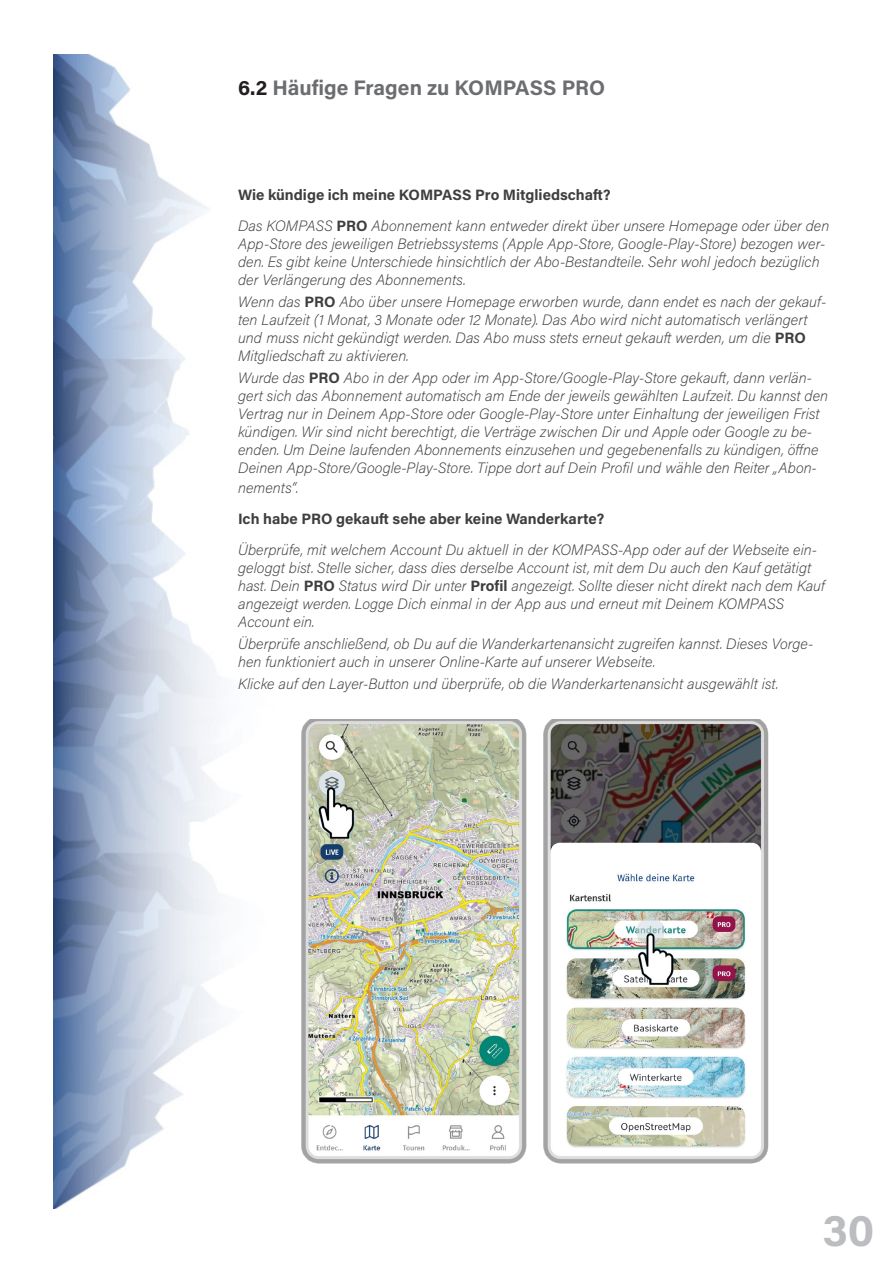
<style>
.page{position:relative;width:893px;height:1263px;background:#fff}
.page>*{position:absolute;margin:0;border:0;box-sizing:border-box;transform-origin:0 0}
.t1{font:45px "Acumin Variable Concept";color:#bcbdc0}
.Kurz{font:21px "Acumin Variable Concept";color:#6c6d70}
.Text{font:15px/18px "Acumin Variable Concept";color:#3e3e3f}
.s1{color:#231f20}
</style>
<div class="page">
<img style="left:54px;top:54px;width:558px;height:1155px">
<img style="left:297px;top:720px;width:472px;height:446px">
<p class="Kurz" style="left:238px;top:73px;width:369px"><span class="s1">6.2</span> Häufige Fragen zu KOMPASS PRO</p>
<p class="Text" style="left:238px;top:185px;width:374px">Wie kündige ich meine KOMPASS Pro Mitgliedschaft?</p>
<p class="Text" style="left:238px;top:216px;width:593px">Das KOMPASS PRO Abonnement kann entweder direkt über unsere Homepage oder über den App-Store des jeweiligen Betriebssystems (Apple App-Store, Google-Play-Store) bezogen wer&shy;den. Es gibt keine Unterschiede hinsichtlich der Abo-Bestandteile. Sehr wohl jedoch bezüglich der Verlängerung des Abonnements.</p>
<p class="Text" style="left:238px;top:292px;width:590px">Wenn das PRO Abo über unsere Homepage erworben wurde, dann endet es nach der gekauf&shy;ten Laufzeit (1 Monat, 3 Monate oder 12 Monate). Das Abo wird nicht automatisch verlängert und muss nicht gekündigt werden. Das Abo muss stets erneut gekauft werden, um die PRO Mitgliedschaft zu aktivieren.</p>
<p class="Text" style="left:238px;top:368px;width:592px">Wurde das PRO Abo in der App oder im App-Store/Google-Play-Store gekauft, dann verlän&shy;gert sich das Abonnement automatisch am Ende der jeweils gewählten Laufzeit. Du kannst den Vertrag nur in Deinem App-Store oder Google-Play-Store unter Einhaltung der jeweiligen Frist kündigen. Wir sind nicht berechtigt, die Verträge zwischen Dir und Apple oder Google zu be&shy;enden. Um Deine laufenden Abonnements einzusehen und gegebenenfalls zu kündigen, öffne Deinen App-Store/Google-Play-Store. Tippe dort auf Dein Profil und wähle den Reiter „Abon-</p>
<p class="Text" style="left:238px;top:478px;width:62px">nements“.</p>
<p class="Text" style="left:238px;top:509px;width:368px">Ich habe PRO gekauft sehe aber keine Wanderkarte?</p>
<p class="Text" style="left:238px;top:540px;width:588px">Überprüfe, mit welchem Account Du aktuell in der KOMPASS-App oder auf der Webseite ein&shy;geloggt bist. Stelle sicher, dass dies derselbe Account ist, mit dem Du auch den Kauf getätigt hast. Dein PRO Status wird Dir unter Profil angezeigt. Sollte dieser nicht direkt nach dem Kauf angezeigt werden. Logge Dich einmal in der App aus und erneut mit Deinem KOMPASS Account ein.</p>
<p class="Text" style="left:238px;top:634px;width:577px">Überprüfe anschließend, ob Du auf die Wanderkartenansicht zugreifen kannst. Dieses Vorge&shy;hen funktioniert auch in unserer Online-Karte auf unserer Webseite.</p>
<p class="Text" style="left:238px;top:674px;width:542px">Klicke auf den Layer-Button und überprüfe, ob die Wanderkartenansicht ausgewählt ist.</p>
<p class="t1" style="left:823px;top:1199px;width:53px">30</p>
</div>
